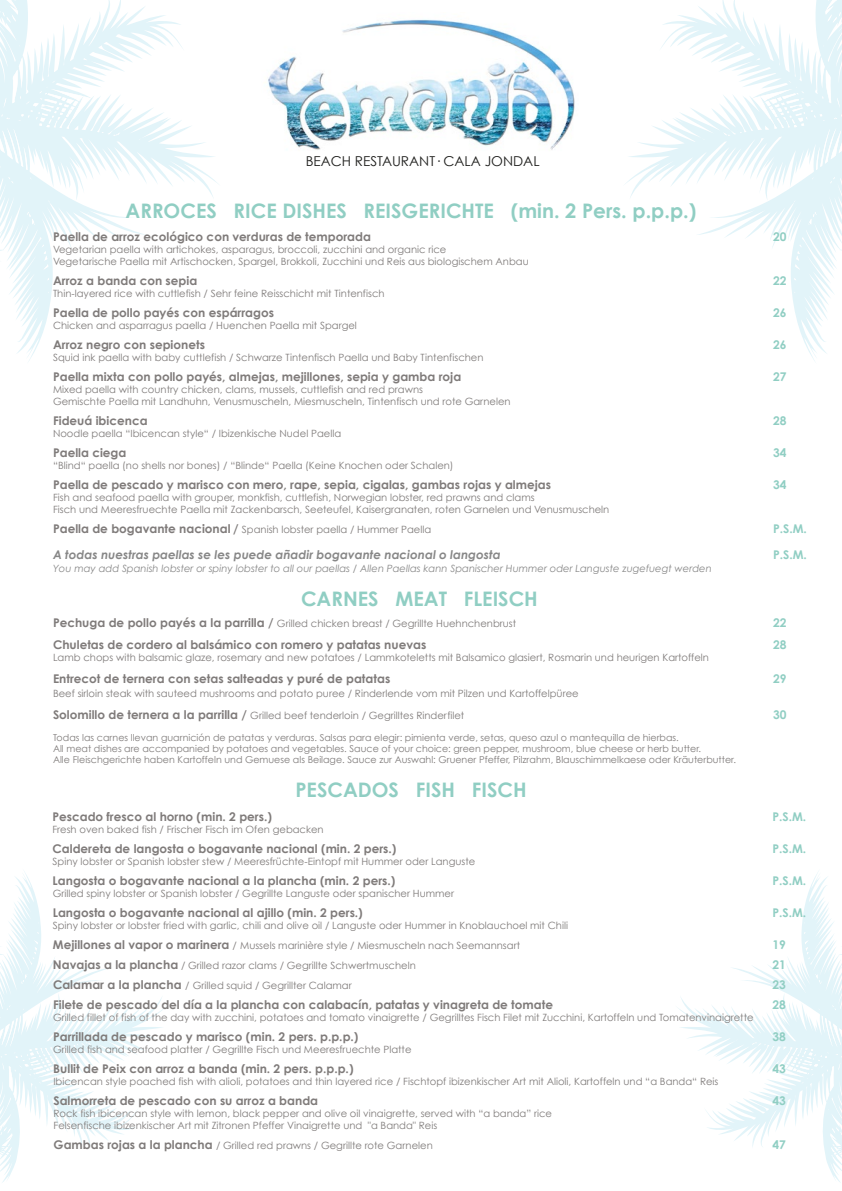
<style>
.page{position:relative;width:842px;height:1191px;background:#fff}
.page>*{position:absolute;margin:0;border:0;box-sizing:border-box;transform-origin:0 0}
.t1{font:700 20px "Century Gothic";color:#90cec3}
.t2{font:13.6px "Century Gothic";color:#1d1d1b}
.t3{font:700 12px "Century Gothic";color:#7f7b7a}
.t4{font:700 12px "Century Gothic";color:#90cec3}
.t5{font:italic 700 12px "Century Gothic";color:#878787}
.t6{font:10px/12px "Century Gothic";color:#7f7b7a}
.t7{font:italic 10px "Century Gothic";color:#878787}
.t8{font:9.5px/11px "Century Gothic";color:#7f7b7a}
.s1{font-weight:700;font-size:12px}
</style>
<div class="page">
<svg style="left:677px;top:871px;width:165px;height:312px"></svg>
<svg style="left:804px;top:932px;width:6px;height:27px"></svg>
<svg style="left:841px;top:964px;width:1px;height:14px"></svg>
<svg style="left:815px;top:974px;width:7px;height:10px"></svg>
<svg style="left:751px;top:1042px;width:6px;height:3px"></svg>
<svg style="left:774px;top:1005px;width:68px;height:96px"></svg>
<svg style="left:830px;top:1127px;width:12px;height:29px"></svg>
<svg style="left:0;top:871px;width:163px;height:312px"></svg>
<svg style="left:33px;top:932px;width:6px;height:27px"></svg>
<svg style="left:0;top:964px;width:1px;height:14px"></svg>
<svg style="left:21px;top:974px;width:7px;height:10px"></svg>
<svg style="left:85px;top:1042px;width:6px;height:3px"></svg>
<svg style="left:0;top:1005px;width:69px;height:96px"></svg>
<svg style="left:0;top:1127px;width:13px;height:30px"></svg>
<svg style="left:0;top:0;width:218px;height:362px"></svg>
<svg style="left:42px;top:244px;width:6px;height:26px"></svg>
<svg style="left:0;top:219px;width:1px;height:18px"></svg>
<svg style="left:26px;top:212px;width:9px;height:13px"></svg>
<svg style="left:9px;top:177px;width:4px;height:6px"></svg>
<svg style="left:113px;top:132px;width:7px;height:4px"></svg>
<svg style="left:0;top:57px;width:91px;height:113px"></svg>
<svg style="left:0;top:0;width:18px;height:23px"></svg>
<svg style="left:625px;top:0;width:217px;height:361px"></svg>
<svg style="left:795px;top:244px;width:7px;height:26px"></svg>
<svg style="left:808px;top:212px;width:9px;height:13px"></svg>
<svg style="left:830px;top:177px;width:5px;height:6px"></svg>
<svg style="left:723px;top:132px;width:7px;height:4px"></svg>
<svg style="left:752px;top:57px;width:90px;height:113px"></svg>
<svg style="left:825px;top:0;width:16px;height:23px"></svg>
<img style="left:268px;top:19px;width:307px;height:131px">
<h2 class="t2" style="left:306px;top:152px;width:235px">BEACH RESTAURANT· CALA JONDAL</h2>
<h1 class="t1" style="left:126px;top:198px;width:572px">ARROCES RICE DISHES REISGERICHTE (min. 2 Pers. p.p.p.)</h1>
<p class="t3" style="left:53px;top:229px;width:319px">Paella de arroz ecológico con verduras de temporada</p>
<p class="t4" style="left:773px;top:229px;width:15px">20</p>
<p class="t6" style="left:53px;top:243px;width:477px">Vegetarian paella with artichokes, asparagus, broccoli, zucchini and organic rice<br>Vegetarische Paella mit Artischocken, Spargel, Brokkoli, Zucchini und Reis aus biologischem Anbau</p>
<p class="t3" style="left:53px;top:273px;width:146px">Arroz a banda con sepia</p>
<p class="t4" style="left:773px;top:273px;width:15px">22</p>
<p class="t6" style="left:53px;top:287px;width:333px">Thin-layered rice with cuttlefish / Sehr feine Reisschicht mit Tintenfisch</p>
<p class="t3" style="left:53px;top:305px;width:223px">Paella de pollo payés con espárragos</p>
<p class="t4" style="left:773px;top:305px;width:15px">26</p>
<p class="t6" style="left:53px;top:319px;width:305px">Chicken and asparragus paella / Huenchen Paella mit Spargel</p>
<p class="t3" style="left:53px;top:337px;width:153px">Arroz negro con sepionets</p>
<p class="t4" style="left:773px;top:337px;width:15px">26</p>
<p class="t6" style="left:53px;top:351px;width:432px">Squid ink paella with baby cuttlefish / Schwarze Tintenfisch Paella und Baby Tintenfischen</p>
<p class="t3" style="left:53px;top:369px;width:410px">Paella mixta con pollo payés, almejas, mejillones, sepia y gamba roja</p>
<p class="t4" style="left:773px;top:369px;width:15px">27</p>
<p class="t6" style="left:53px;top:383px;width:459px">Mixed paella with country chicken, clams, mussels, cuttlefish and red prawns<br>Gemischte Paella mit Landhuhn, Venusmuscheln, Miesmuscheln, Tintenfisch und rote Garnelen</p>
<p class="t3" style="left:53px;top:413px;width:96px">Fideuá ibicenca</p>
<p class="t4" style="left:773px;top:413px;width:15px">28</p>
<p class="t6" style="left:53px;top:427px;width:290px">Noodle paella “Ibicencan style“ / Ibizenkische Nudel Paella</p>
<p class="t3" style="left:53px;top:445px;width:75px">Paella ciega</p>
<p class="t4" style="left:773px;top:445px;width:15px">34</p>
<p class="t6" style="left:53px;top:459px;width:402px">“Blind“ paella (no shells nor bones) / “Blinde“ Paella (Keine Knochen oder Schalen)</p>
<p class="t3" style="left:53px;top:477px;width:499px">Paella de pescado y marisco con mero, rape, sepia, cigalas, gambas rojas y almejas</p>
<p class="t4" style="left:773px;top:477px;width:15px">34</p>
<p class="t6" style="left:53px;top:491px;width:558px">Fish and seafood paella with grouper, monkfish, cuttlefish, Norwegian lobster, red prawns and clams<br>Fisch und Meeresfruechte Paella mit Zackenbarsch, Seeteufel, Kaisergranaten, roten Garnelen und Venusmuscheln</p>
<p class="t6" style="left:53px;top:523px;width:380px"><span class="s1">Paella de bogavante nacional /</span> Spanish lobster paella / Hummer Paella</p>
<p class="t4" style="left:773px;top:521px;width:35px">P.S.M.</p>
<p class="t5" style="left:53px;top:547px;width:449px">A todas nuestras paellas se les puede añadir bogavante nacional o langosta</p>
<p class="t4" style="left:773px;top:547px;width:35px">P.S.M.</p>
<p class="t7" style="left:53px;top:562px;width:660px">You may add Spanish lobster or spiny lobster to all our paellas / Allen Paellas kann Spanischer Hummer oder Languste zugefuegt werden</p>
<h1 class="t1" style="left:301px;top:586px;width:238px">CARNES MEAT FLEISCH</h1>
<p class="t6" style="left:53px;top:617px;width:465px"><span class="s1">Pechuga de pollo payés a la parrilla /</span> Grilled chicken breast / Gegrillte Huehnchenbrust</p>
<p class="t4" style="left:773px;top:615px;width:15px">22</p>
<p class="t3" style="left:53px;top:637px;width:375px">Chuletas de cordero al balsámico con romero y patatas nuevas</p>
<p class="t4" style="left:773px;top:637px;width:15px">28</p>
<p class="t6" style="left:53px;top:651px;width:657px">Lamb chops with balsamic glaze, rosemary and new potatoes / Lammkoteletts mit Balsamico glasiert, Rosmarin und heurigen Kartoffeln</p>
<p class="t3" style="left:53px;top:671px;width:339px">Entrecot de ternera con setas salteadas y puré de patatas</p>
<p class="t4" style="left:773px;top:671px;width:15px">29</p>
<p class="t6" style="left:53px;top:687px;width:527px">Beef sirloin steak with sauteed mushrooms and potato puree / Rinderlende vom mit Pilzen und Kartoffelpüree</p>
<p class="t6" style="left:53px;top:709px;width:413px"><span class="s1">Solomillo de ternera a la parrilla /</span> Grilled beef tenderloin / Gegrilltes Rinderfilet</p>
<p class="t4" style="left:773px;top:707px;width:15px">30</p>
<p class="t8" style="left:53px;top:731px;width:684px">Todas las carnes llevan guarnición de patatas y verduras. Salsas para elegir: pimienta verde, setas, queso azul o mantequilla de hierbas.<br>All meat dishes are accompanied by potatoes and vegetables. Sauce of your choice: green pepper, mushroom, blue cheese or herb butter.<br>Alle Fleischgerichte haben Kartoffeln und Gemuese als Beilage. Sauce zur Auswahl: Gruener Pfeffer, Pilzrahm, Blauschimmelkaese oder Kräuterbutter.</p>
<h1 class="t1" style="left:295px;top:777px;width:233px">PESCADOS FISH FISCH</h1>
<p class="t3" style="left:52px;top:809px;width:221px">Pescado fresco al horno (min. 2 pers.)</p>
<p class="t4" style="left:772px;top:809px;width:35px">P.S.M.</p>
<p class="t6" style="left:52px;top:823px;width:273px">Fresh oven baked fish / Frischer Fisch im Ofen gebacken</p>
<p class="t3" style="left:53px;top:841px;width:345px">Caldereta de langosta o bogavante nacional (min. 2 pers.)</p>
<p class="t4" style="left:772px;top:841px;width:35px">P.S.M.</p>
<p class="t6" style="left:53px;top:855px;width:424px">Spiny lobster or Spanish lobster stew / Meeresfrüchte-Eintopf mit Hummer oder Languste</p>
<p class="t3" style="left:53px;top:873px;width:344px">Langosta o bogavante nacional a la plancha (min. 2 pers.)</p>
<p class="t4" style="left:772px;top:873px;width:35px">P.S.M.</p>
<p class="t6" style="left:53px;top:887px;width:403px">Grilled spiny lobster or Spanish lobster / Gegrillte Languste oder spanischer Hummer</p>
<p class="t3" style="left:53px;top:905px;width:312px">Langosta o bogavante nacional al ajillo (min. 2 pers.)</p>
<p class="t4" style="left:772px;top:905px;width:35px">P.S.M.</p>
<p class="t6" style="left:53px;top:915px;width:517px;line-height:20px">Spiny lobster or lobster fried with garlic, chili and olive oil / Languste oder Hummer in Knoblauchoel mit Chili<br><span class="s1">Mejillones al vapor o marinera</span> / Mussels marinière style / Miesmuscheln nach Seemannsart</p>
<p class="t4" style="left:772px;top:937px;width:15px">19</p>
<p class="t6" style="left:53px;top:959px;width:364px"><span class="s1">Navajas a la plancha</span> / Grilled razor clams / Gegrillte Schwertmuscheln</p>
<p class="t4" style="left:772px;top:957px;width:15px">21</p>
<p class="t6" style="left:53px;top:979px;width:300px"><span class="s1">Calamar a la plancha</span> / Grilled squid / Gegrillter Calamar</p>
<p class="t4" style="left:772px;top:977px;width:15px">23</p>
<p class="t3" style="left:53px;top:997px;width:501px">Filete de pescado del día a la plancha con calabacín, patatas y vinagreta de tomate</p>
<p class="t4" style="left:772px;top:997px;width:15px">28</p>
<p class="t6" style="left:53px;top:1011px;width:702px">Grilled fillet of fish of the day with zucchini, potatoes and tomato vinaigrette / Gegrilltes Fisch Filet mit Zucchini, Kartoffeln und Tomatenvinaigrette</p>
<p class="t3" style="left:53px;top:1029px;width:307px">Parrillada de pescado y marisco (min. 2 pers. p.p.p.)</p>
<p class="t4" style="left:772px;top:1029px;width:15px">38</p>
<p class="t6" style="left:53px;top:1043px;width:360px">Grilled fish and seafood platter / Gegrillte Fisch und Meeresfruechte Platte</p>
<p class="t3" style="left:53px;top:1061px;width:302px">Bullit de Peix con arroz a banda (min. 2 pers. p.p.p.)</p>
<p class="t4" style="left:772px;top:1061px;width:15px">43</p>
<p class="t6" style="left:53px;top:1075px;width:667px">Ibicencan style poached fish with alioli, potatoes and thin layered rice / Fischtopf ibizenkischer Art mit Alioli, Kartoffeln und “a Banda“ Reis</p>
<p class="t3" style="left:53px;top:1093px;width:266px">Salmorreta de pescado con su arroz a banda</p>
<p class="t4" style="left:772px;top:1093px;width:15px">43</p>
<p class="t6" style="left:53px;top:1107px;width:500px">Rock fish ibicencan style with lemon, black pepper and olive oil vinaigrette, served with “a banda” rice<br>Felsenfische ibizenkischer Art mit Zitronen Pfeffer Vinaigrette und "a Banda" Reis</p>
<p class="t6" style="left:54px;top:1139px;width:381px"><span class="s1">Gambas rojas a la plancha</span> / Grilled red prawns / Gegrillte rote Garnelen</p>
<p class="t4" style="left:772px;top:1137px;width:15px">47</p>
</div>
